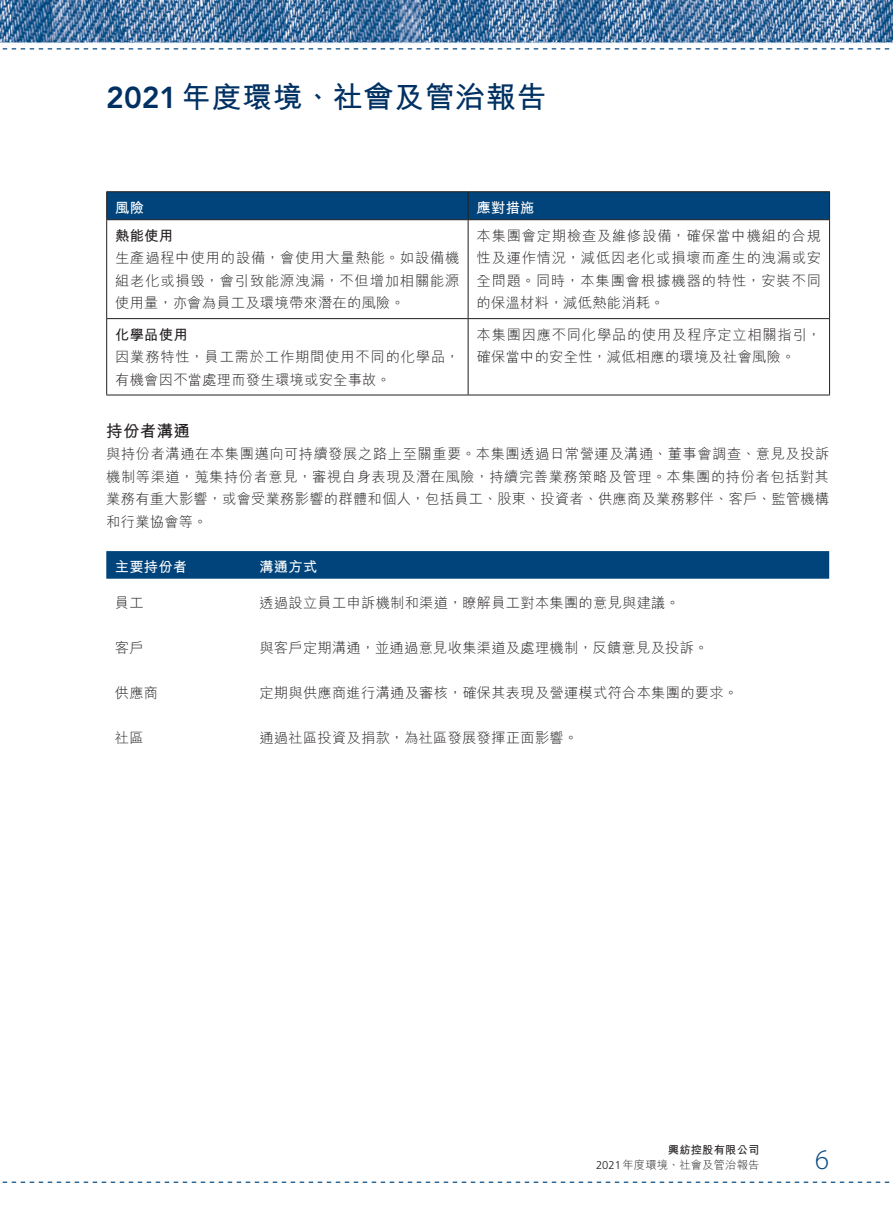
<style>
.page{position:relative;width:893px;height:1212px;background:#fff}
.page>*{position:absolute;margin:0;border:0;box-sizing:border-box;transform-origin:0 0}
.t1{font:700 30px "M Hei HK";letter-spacing:.02em;color:#003162}
.t2{font:300 28.5px "Myriad Pro";color:#00447b}
._01_H1{font:700 16.5px "M Hei HK";letter-spacing:.02em;color:#231f20}
._50_Table_txt{font:300 14.25px/22.5px "M Hei HK";letter-spacing:.02em;color:#231f20;text-align:justify}
._00_txt{font:300 14.25px/22.5px "M Hei HK";letter-spacing:.02em;color:#231f20;text-align:justify}
._50_Table_txt-2{font:300 14.25px/22.5px "M Hei HK";letter-spacing:.055em;color:#231f20}
._50_Table_txt-3{font:300 14.25px/22.5px "M Hei HK";letter-spacing:.06em;color:#231f20}
._50_Table_txt-4{font:700 14.25px "M Hei HK";letter-spacing:.02em;color:#fff}
._50_Table_txt-5{font:700 14.25px "M Hei HK";letter-spacing:.02em;color:#231f20}
.t3{font:300 11.25px/15px "M Hei HK";letter-spacing:.02em;color:#231f20;text-align:right}
.s1{font-family:"Avenir LT Std";font-weight:800}
.s2{font-weight:700}
.s3{font-family:"Frutiger LT Std"}
</style>
<div class="page">
<img style="left:0;top:0;width:893px;height:579px">
<svg style="left:0;top:48px;width:893px;height:1px"></svg>
<svg style="left:2px;top:1181px;width:888px;height:2px"></svg>
<hr style="left:106px;top:191px;width:362px;height:1px;background:#231f20">
<hr style="left:468px;top:191px;width:362px;height:1px;background:#231f20">
<div style="left:106px;top:192px;width:724px;height:27px;background:#00447b"></div>
<hr style="left:106px;top:219px;width:362px;height:1px;background:#231f20">
<hr style="left:106px;top:220px;width:1px;height:98px;background:#231f20">
<hr style="left:468px;top:219px;width:362px;height:1px;background:#231f20">
<hr style="left:468px;top:220px;width:1px;height:98px;background:#231f20">
<hr style="left:829px;top:220px;width:1px;height:98px;background:#231f20">
<hr style="left:106px;top:319px;width:1px;height:76px;background:#231f20">
<hr style="left:468px;top:319px;width:1px;height:76px;background:#231f20">
<hr style="left:829px;top:319px;width:1px;height:76px;background:#231f20">
<hr style="left:106px;top:395px;width:362px;height:1px;background:#231f20">
<hr style="left:468px;top:395px;width:362px;height:1px;background:#231f20">
<hr style="left:106px;top:318px;width:362px;height:1px;background:#231f20">
<hr style="left:468px;top:318px;width:362px;height:1px;background:#231f20">
<svg style="left:106px;top:551px;width:723px;height:28px;background:#03467c"></svg>
<h1 class="t1" style="left:106px;top:75px;width:442px"><span class="s1">2021</span>年度環境、社會及管治報告</h1>
<p class="_50_Table_txt-4" style="left:115px;top:197px;width:30px">風險</p>
<p class="_50_Table_txt-5" style="left:115px;top:225px;width:59px">熱能使用</p>
<p class="_50_Table_txt" style="left:115px;top:247px;width:346px">生產過程中使用的設備，會使用大量熱能。如設備機組老化或損毁，會引致能源洩漏，不但增加相關能源使用量，亦會為員工及環境帶來潛在的風險。</p>
<p class="_50_Table_txt-5" style="left:115px;top:324px;width:74px">化學品使用</p>
<p class="_50_Table_txt-3" style="left:115px;top:345px;width:346px">因業務特性，員工需於工作期間使用不同的化學品，有機會因不當處理而發生環境或安全事故。</p>
<p class="_50_Table_txt-4" style="left:477px;top:197px;width:59px">應對措施</p>
<p class="_50_Table_txt" style="left:477px;top:224px;width:346px">本集團會定期檢查及維修設備，確保當中機組的合規性及運作情況，減低因老化或損壞而產生的洩漏或安全問題。同時，本集團會根據機器的特性，安裝不同的保溫材料，減低熱能消耗。</p>
<p class="_50_Table_txt-2" style="left:477px;top:323px;width:346px">本集團因應不同化學品的使用及程序定立相關指引，確保當中的安全性，減低相應的環境及社會風險。</p>
<p class="_01_H1" style="left:106px;top:419px;width:85px">持份者溝通</p>
<p class="_00_txt" style="left:106px;top:443px;width:725px">與持份者溝通在本集團邁向可持續發展之路上至關重要。本集團透過日常營運及溝通、董事會調查、意見及投訴機制等渠道，蒐集持份者意見，審視自身表現及潛在風險，持續完善業務策略及管理。本集團的持份者包括對其業務有重大影響，或會受業務影響的群體和個人，包括員工、股東、投資者、供應商及業務夥伴、客戶、監管機構和行業協會等。</p>
<p class="_50_Table_txt-4" style="left:259px;top:556px;width:59px">溝通方式</p>
<p class="_50_Table_txt-4" style="left:115px;top:556px;width:74px">主要持份者</p>
<p class="_50_Table_txt" style="left:115px;top:591px;width:30px">員工</p>
<p class="_50_Table_txt" style="left:259px;top:591px;width:422px">透過設立員工申訴機制和渠道，瞭解員工對本集團的意見與建議。</p>
<p class="_50_Table_txt" style="left:115px;top:636px;width:30px">客戶</p>
<p class="_50_Table_txt" style="left:259px;top:636px;width:450px">與客戶定期溝通，並通過意見收集渠道及處理機制，反饋意見及投訴。</p>
<p class="_50_Table_txt" style="left:115px;top:681px;width:45px">供應商</p>
<p class="_50_Table_txt" style="left:259px;top:681px;width:480px">定期與供應商進行溝通及審核，確保其表現及營運模式符合本集團的要求。</p>
<p class="_50_Table_txt" style="left:115px;top:726px;width:30px">社區</p>
<p class="_50_Table_txt" style="left:259px;top:726px;width:320px">通過社區投資及捐款，為社區發展發揮正面影響。</p>
<p class="t3" style="left:596px;top:1142px;width:165px"><span class="s2">興紡控股有限公司<br></span><span class="s3">2021</span>年度環境、社會及管治報告</p>
<h2 class="t2" style="left:815px;top:1142px;width:15px">6</h2>
</div>
